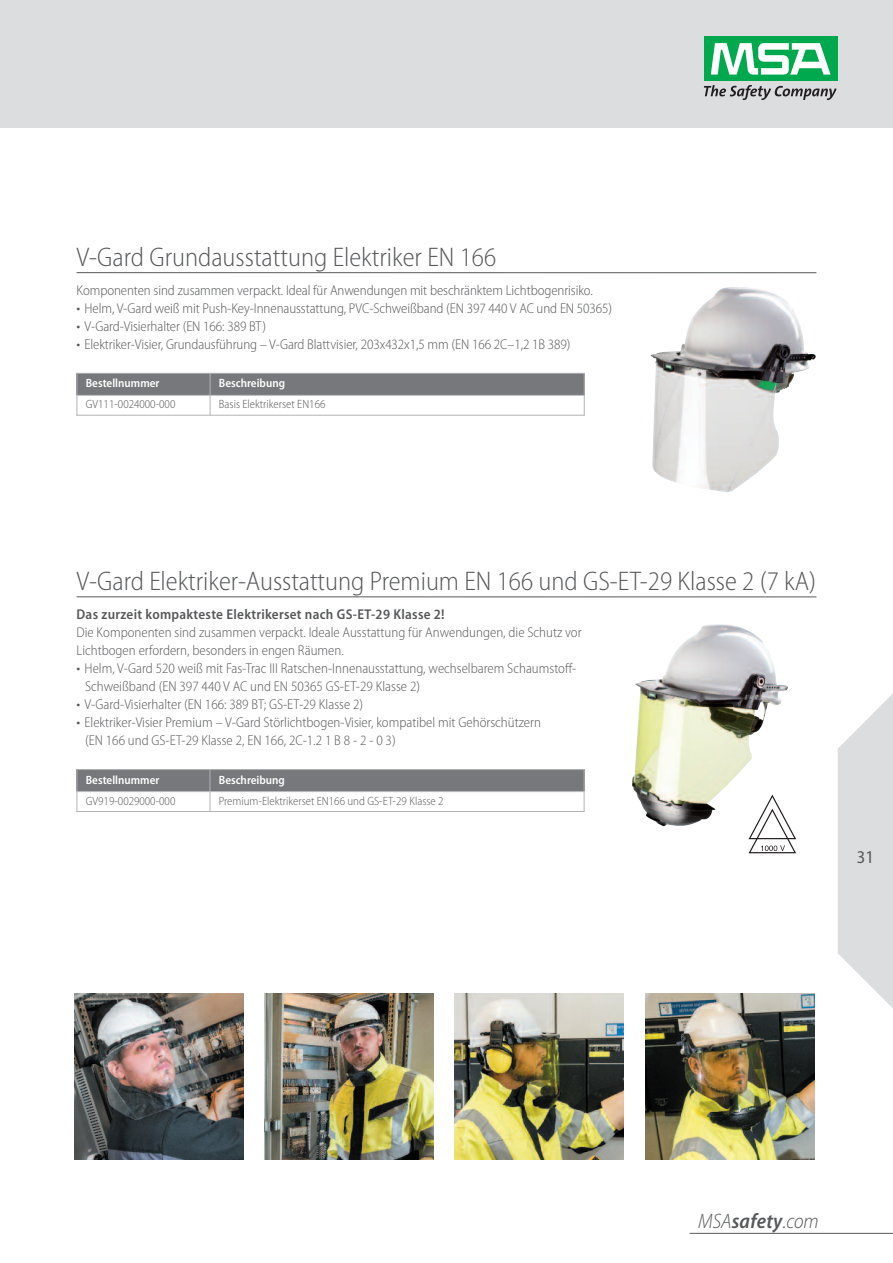
<style>
.page{position:relative;width:893px;height:1263px;background:#fff}
.page>*{position:absolute;margin:0;border:0;box-sizing:border-box;transform-origin:0 0}
.t1{font:300 semi-condensed 27px "Myriad Pro";color:#57585a}
.t2{font:italic 300 semi-condensed 21px "Myriad Pro";color:#57585a}
.t3{font:semi-condensed 18px "Myriad Pro";color:#57585a}
.t4{font:300 semi-condensed 14.25px/18px "Myriad Pro";color:#57585a}
.t5{font:600 semi-condensed 14.25px "Myriad Pro";letter-spacing:.02em;color:#57585a}
.t6{font:300 semi-condensed 12px "Myriad Pro";color:#57585a}
.t7{font:600 semi-condensed 12px "Myriad Pro";color:#fff}
.s1{font-size:15.6px}
.s2{font-weight:600}
</style>
<div class="page">
<div style="left:0;top:0;width:893px;height:128px;background:#dcdddf"></div>
<svg style="left:838px;top:694px;width:55px;height:314px"></svg>
<div style="left:704px;top:37px;width:133px;height:44px;background:#00a94e"></div>
<svg style="left:711px;top:43px;width:119px;height:32px"></svg>
<svg style="left:704px;top:85px;width:133px;height:15px"></svg>
<hr style="left:690px;top:1233px;width:203px;height:1px;background:#57585a">
<img style="left:455px;top:993px;width:169px;height:166px">
<img style="left:74px;top:993px;width:169px;height:166px">
<img style="left:645px;top:993px;width:169px;height:166px">
<img style="left:265px;top:993px;width:169px;height:166px">
<img style="left:650px;top:287px;width:166px;height:205px">
<img style="left:632px;top:624px;width:156px;height:202px">
<hr style="left:77px;top:272px;width:739px;height:1px;background:#57585a">
<hr style="left:77px;top:596px;width:739px;height:1px;background:#57585a">
<svg style="left:747px;top:794px;width:49px;height:60px"></svg>
<div style="left:77px;top:373px;width:133px;height:22px;background:#76787b"></div>
<div style="left:210px;top:373px;width:375px;height:22px;background:#76787b"></div>
<hr style="left:77px;top:373px;width:1px;height:43px;background:#b2b3b7">
<hr style="left:210px;top:373px;width:1px;height:43px;background:#b2b3b7">
<hr style="left:584px;top:373px;width:1px;height:43px;background:#b2b3b7">
<hr style="left:77px;top:373px;width:508px;height:1px;background:#b2b3b7">
<hr style="left:77px;top:395px;width:508px;height:1px;background:#b2b3b7">
<hr style="left:77px;top:415px;width:508px;height:1px;background:#b2b3b7">
<div style="left:77px;top:769px;width:133px;height:23px;background:#76787b"></div>
<div style="left:210px;top:769px;width:374px;height:23px;background:#76787b"></div>
<hr style="left:77px;top:769px;width:1px;height:43px;background:#b2b3b7">
<hr style="left:210px;top:769px;width:1px;height:43px;background:#b2b3b7">
<hr style="left:584px;top:769px;width:1px;height:43px;background:#b2b3b7">
<hr style="left:77px;top:769px;width:507px;height:1px;background:#b2b3b7">
<hr style="left:77px;top:791px;width:507px;height:1px;background:#b2b3b7">
<hr style="left:77px;top:811px;width:507px;height:1px;background:#b2b3b7">
<h1 class="t1" style="left:77px;top:242px;width:421px">V-Gard Grundausstattung Elektriker EN 166</h1>
<p class="t4" style="left:77px;top:281px;width:518px">Komponenten sind zusammen verpackt. Ideal für Anwendungen mit beschränktem Lichtbogenrisiko.</p>
<p class="t4" style="left:77px;top:299px;width:537px"><span class="s1">•</span> Helm, V-Gard weiß mit Push-Key-Innenausstattung, PVC-Schweißband (EN 397 440 V AC und EN 50365)</p>
<p class="t4" style="left:77px;top:317px;width:191px"><span class="s1">•</span> V-Gard-Visierhalter (EN 166: 389 BT)</p>
<p class="t4" style="left:77px;top:335px;width:496px"><span class="s1">•</span> Elektriker-Visier, Grundausführung – V-Gard Blattvisier, 203x432x1,5 mm (EN 166 2C–1,2 1B 389)</p>
<p class="t7" style="left:86px;top:377px;width:75px">Bestellnummer</p>
<p class="t7" style="left:219px;top:377px;width:68px">Beschreibung</p>
<p class="t6" style="left:86px;top:398px;width:91px">GV111-0024000-000</p>
<p class="t6" style="left:219px;top:398px;width:108px">Basis Elektrikerset EN166</p>
<h1 class="t1" style="left:77px;top:566px;width:741px">V-Gard Elektriker-Ausstattung Premium EN 166 und GS-ET-29 Klasse 2 (7 kA)</h1>
<p class="t5" style="left:77px;top:606px;width:370px">Das zurzeit kompakteste Elektrikerset nach GS-ET-29 Klasse 2!</p>
<p class="t4" style="left:77px;top:624px;width:507px">Die Komponenten sind zusammen verpackt. Ideale Ausstattung für Anwendungen, die Schutz vor<br>Lichtbogen erfordern, besonders in engen Räumen.</p>
<p class="t4" style="left:85px;top:660px;width:493px;text-indent:-9px"><span class="s1">•</span> Helm, V-Gard 520 weiß mit Fas-Trac III Ratschen-Innenausstattung, wechselbarem Schaumstoff-<br>Schweißband (EN 397 440 V AC und EN 50365 GS-ET-29 Klasse 2)</p>
<p class="t4" style="left:77px;top:696px;width:288px"><span class="s1">•</span> V-Gard-Visierhalter (EN 166: 389 BT; GS-ET-29 Klasse 2)</p>
<p class="t4" style="left:85px;top:714px;width:457px;text-indent:-9px"><span class="s1">•</span> Elektriker-Visier Premium – V-Gard Störlichtbogen-Visier, kompatibel mit Gehörschützern (EN 166 und GS-ET-29 Klasse 2, EN 166, 2C-1.2 1 B 8 - 2 - 0 3)</p>
<p class="t7" style="left:86px;top:773px;width:75px">Bestellnummer</p>
<p class="t7" style="left:219px;top:773px;width:68px">Beschreibung</p>
<p class="t6" style="left:86px;top:794px;width:91px">GV919-0029000-000</p>
<p class="t6" style="left:219px;top:794px;width:226px">Premium-Elektrikerset EN166 und GS-ET-29 Klasse 2</p>
<p class="t3" style="left:857px;top:847px;width:19px">31</p>
<h2 class="t2" style="left:698px;top:1209px;width:122px">MSA<span class="s2">safety</span>.com</h2>
</div>
